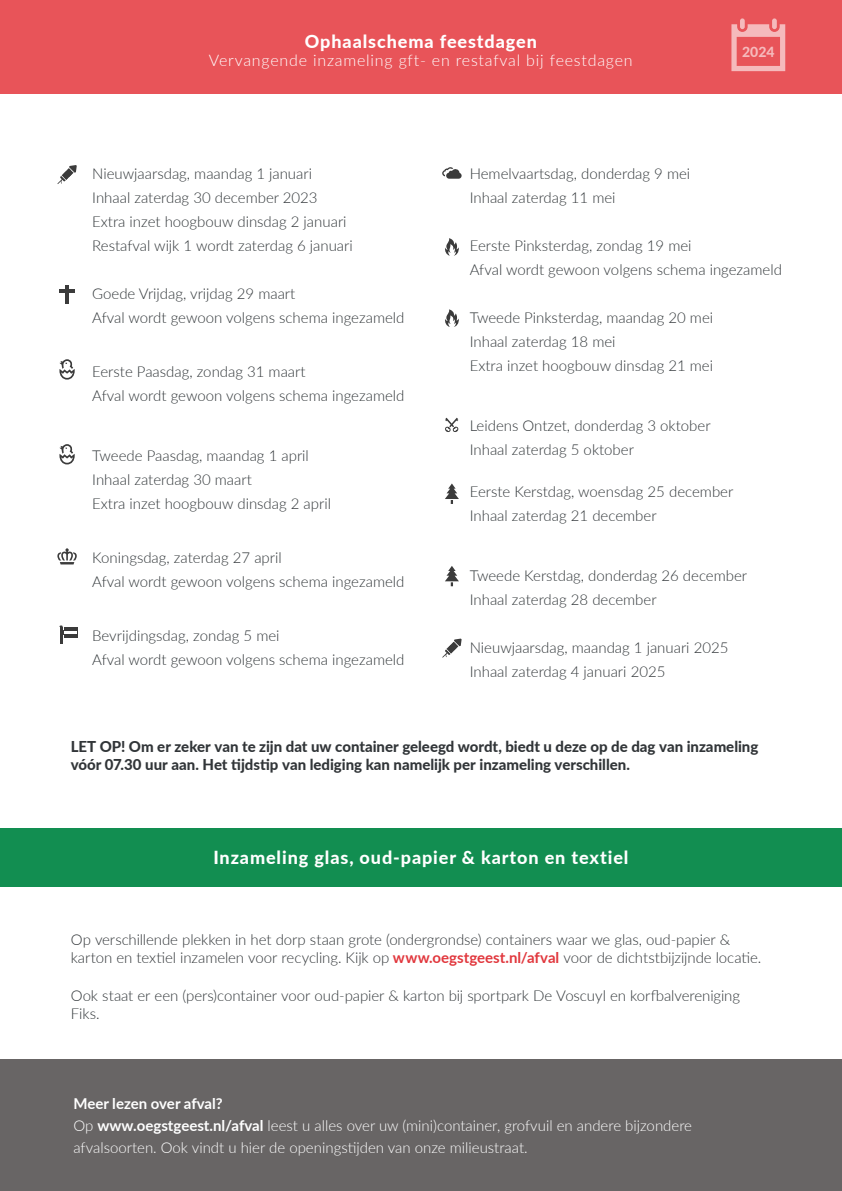
<style>
.page{position:relative;width:842px;height:1191px;background:#fff}
.page>*{position:absolute;margin:0;border:0;box-sizing:border-box;transform-origin:0 0}
.t1{font:800 18px "Lato";letter-spacing:.05em;color:#fff}
.t2{font:300 16px "Lato";letter-spacing:.05em;color:#fff}
.t3{font:300 15px/24px "Lato";color:#313639}
.t4{font:300 15px/18px "Lato";letter-spacing:-.005em;color:#313538}
.t5{font:800 15px/18px "Lato";color:#313538}
.t6{font:300 15px/22px "Lato";color:#fff}
.t7{font:700 15px "Lato";color:#fff}
.t8{font:800 14px "Lato";color:#fff}
.s1{font-weight:700;color:#e1373d}
.s2{font-weight:700}
</style>
<div class="page">
<div style="left:0;top:828px;width:842px;height:58px;background:#128e51"></div>
<div style="left:0;top:0;width:842px;height:93px;background:#e85459"></div>
<svg style="left:731px;top:18px;width:54px;height:53px"></svg>
<svg style="left:445px;top:238px;width:14px;height:18px"></svg>
<svg style="left:445px;top:309px;width:14px;height:18px"></svg>
<svg style="left:442px;top:167px;width:20px;height:12px"></svg>
<hr style="left:65px;top:285px;width:4px;height:19px;background:#3b3b3b">
<hr style="left:59px;top:289px;width:16px;height:4px;background:#3b3b3b">
<svg style="left:59px;top:359px;width:16px;height:20px"></svg>
<svg style="left:59px;top:444px;width:16px;height:20px"></svg>
<svg style="left:57px;top:548px;width:20px;height:16px"></svg>
<hr style="left:64px;top:628px;width:14px;height:3px;background:#3b3b3b">
<hr style="left:64px;top:634px;width:14px;height:3px;background:#3b3b3b">
<svg style="left:59px;top:625px;width:6px;height:18px"></svg>
<div style="left:0;top:1059px;width:842px;height:132px;background:#686565"></div>
<svg style="left:445px;top:418px;width:14px;height:14px"></svg>
<svg style="left:445px;top:483px;width:14px;height:21px"></svg>
<svg style="left:445px;top:566px;width:14px;height:20px"></svg>
<svg style="left:442px;top:638px;width:20px;height:19px"></svg>
<svg style="left:57px;top:165px;width:20px;height:19px"></svg>
<p class="t1" style="left:305px;top:28px;width:234px">Ophaalschema feestdagen</p>
<p class="t2" style="left:209px;top:49px;width:425px">Vervangende inzameling gft- en restafval bij feestdagen</p>
<p class="t8" style="left:742px;top:42px;width:34px">2024</p>
<p class="t3" style="left:92px;top:161px;width:221px">Nieuwjaarsdag, maandag 1 januari</p>
<p class="t3" style="left:92px;top:185px;width:227px">Inhaal zaterdag 30 december 2023</p>
<p class="t3" style="left:92px;top:209px;width:262px">Extra inzet hoogbouw dinsdag 2 januari<br>Restafval wijk 1 wordt zaterdag 6 januari</p>
<p class="t3" style="left:92px;top:281px;width:205px">Goede Vrijdag, vrijdag 29 maart</p>
<p class="t3" style="left:92px;top:305px;width:314px">Afval wordt gewoon volgens schema ingezameld</p>
<p class="t3" style="left:92px;top:359px;width:215px">Eerste Paasdag, zondag 31 maart</p>
<p class="t3" style="left:92px;top:383px;width:314px">Afval wordt gewoon volgens schema ingezameld</p>
<p class="t3" style="left:92px;top:443px;width:218px">Tweede Paasdag, maandag 1 april</p>
<p class="t3" style="left:92px;top:467px;width:161px">Inhaal zaterdag 30 maart</p>
<p class="t3" style="left:92px;top:491px;width:240px">Extra inzet hoogbouw dinsdag 2 april</p>
<p class="t3" style="left:92px;top:545px;width:191px">Koningsdag, zaterdag 27 april</p>
<p class="t3" style="left:92px;top:569px;width:314px">Afval wordt gewoon volgens schema ingezameld</p>
<p class="t3" style="left:92px;top:623px;width:189px">Bevrijdingsdag, zondag 5 mei</p>
<p class="t3" style="left:92px;top:647px;width:314px">Afval wordt gewoon volgens schema ingezameld</p>
<p class="t3" style="left:470px;top:161px;width:222px">Hemelvaartsdag, donderdag 9 mei</p>
<p class="t3" style="left:470px;top:185px;width:147px">Inhaal zaterdag 11 mei</p>
<p class="t3" style="left:470px;top:233px;width:223px">Eerste Pinksterdag, zondag 19 mei</p>
<p class="t3" style="left:470px;top:257px;width:314px">Afval wordt gewoon volgens schema ingezameld</p>
<p class="t3" style="left:470px;top:305px;width:245px">Tweede Pinksterdag, maandag 20 mei</p>
<p class="t3" style="left:470px;top:329px;width:147px">Inhaal zaterdag 18 mei</p>
<p class="t3" style="left:470px;top:353px;width:245px">Extra inzet hoogbouw dinsdag 21 mei</p>
<p class="t3" style="left:470px;top:413px;width:242px">Leidens Ontzet, donderdag 3 oktober</p>
<p class="t3" style="left:470px;top:437px;width:166px">Inhaal zaterdag 5 oktober</p>
<p class="t3" style="left:470px;top:479px;width:265px">Eerste Kerstdag, woensdag 25 december</p>
<p class="t3" style="left:470px;top:503px;width:188px">Inhaal zaterdag 21 december</p>
<p class="t3" style="left:470px;top:563px;width:279px">Tweede Kerstdag, donderdag 26 december</p>
<p class="t3" style="left:470px;top:587px;width:188px">Inhaal zaterdag 28 december</p>
<p class="t3" style="left:470px;top:635px;width:260px">Nieuwjaarsdag, maandag 1 januari 2025<br>Inhaal zaterdag 4 januari 2025</p>
<p class="t5" style="left:71px;top:737px;width:689px">LET OP! Om er zeker van te zijn dat uw container geleegd wordt, biedt u deze op de dag van inzameling vóór 07.30 uur aan. Het tijdstip van lediging kan namelijk per inzameling verschillen.</p>
<p class="t1" style="left:213px;top:844px;width:417px">Inzameling glas, oud-papier &amp; karton en textiel</p>
<p class="t4" style="left:71px;top:930px;width:692px">Op verschillende plekken in het dorp staan grote (ondergrondse) containers waar we glas, oud-papier &amp; karton en textiel inzamelen voor recycling. Kijk op <span class="s1">www.oegstgeest.nl/afval</span> voor de dichtstbijzijnde locatie.</p>
<p class="t3" style="left:71px;top:986px;width:671px;line-height:18px">Ook staat er een (pers)container voor oud-papier &amp; karton bij sportpark De Voscuyl en korfbalvereniging<br>Fiks.</p>
<p class="t7" style="left:73px;top:1092px;width:151px">Meer lezen over afval?</p>
<p class="t6" style="left:73px;top:1114px;width:620px">Op <span class="s2">www.oegstgeest.nl/afval</span> leest u alles over uw (mini)container, grofvuil en andere bijzondere afvalsoorten. Ook vindt u hier de openingstijden van onze milieustraat.</p>
</div>
